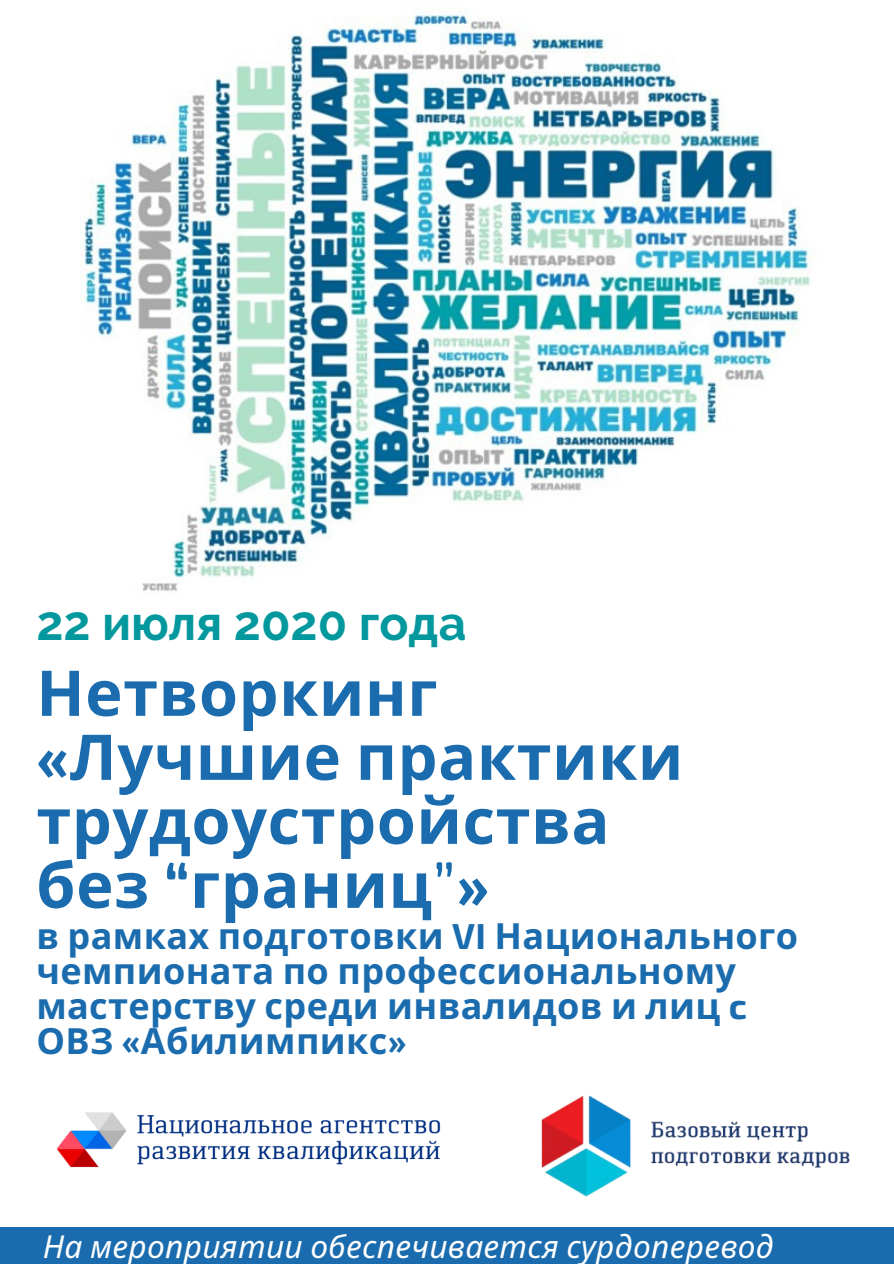
<style>
.page{position:relative;width:894px;height:1264px;background:#fff}
.page>*{position:absolute;margin:0;border:0;box-sizing:border-box;transform-origin:0 0}
.t1{font:700 63px/64.1px "Noto Sans";letter-spacing:.01em;color:#1a6cae}
.t2{font:700 48px "Raleway";color:#03989e}
.t3{font:700 36px/35px "Noto Sans";letter-spacing:.01em;color:#1a6cae}
.t4{font:italic 31.5px "Noto Sans";letter-spacing:.01em;color:#fff}
.s1{font-family:"Exo 2"}
.s2{font-family:"Exo 2";font-weight:400}
</style>
<div class="page">
<div style="left:0;top:1226px;width:893px;height:37px;background:#1a6cae"></div>
<img style="left:56px;top:1112px;width:385px;height:56px">
<img style="left:541px;top:1095px;width:309px;height:102px">
<img style="left:80px;top:14px;width:731px;height:578px">
<h2 class="t2" style="left:36px;top:595px;width:431px">22 июля 2020 года</h2>
<h1 class="t1" style="left:36px;top:659px;width:648px">Нетворкинг <span class="s1">«</span>Лучшие практики трудоустройства без <span class="s1">“</span>границ<span class="s2">”</span><span class="s1">»</span></h1>
<p class="t3" style="left:36px;top:917px;width:763px">в рамках подготовки <span class="s1">VI</span> Национального чемпионата по профессиональному мастерству среди инвалидов и лиц <span class="s1">c<br></span>ОВЗ <span class="s1">«</span>Абилимпикс<span class="s1">»</span></p>
<p class="t4" style="left:43px;top:1224px;width:732px">На мероприятии обеспечивается сурдоперевод</p>
</div>
